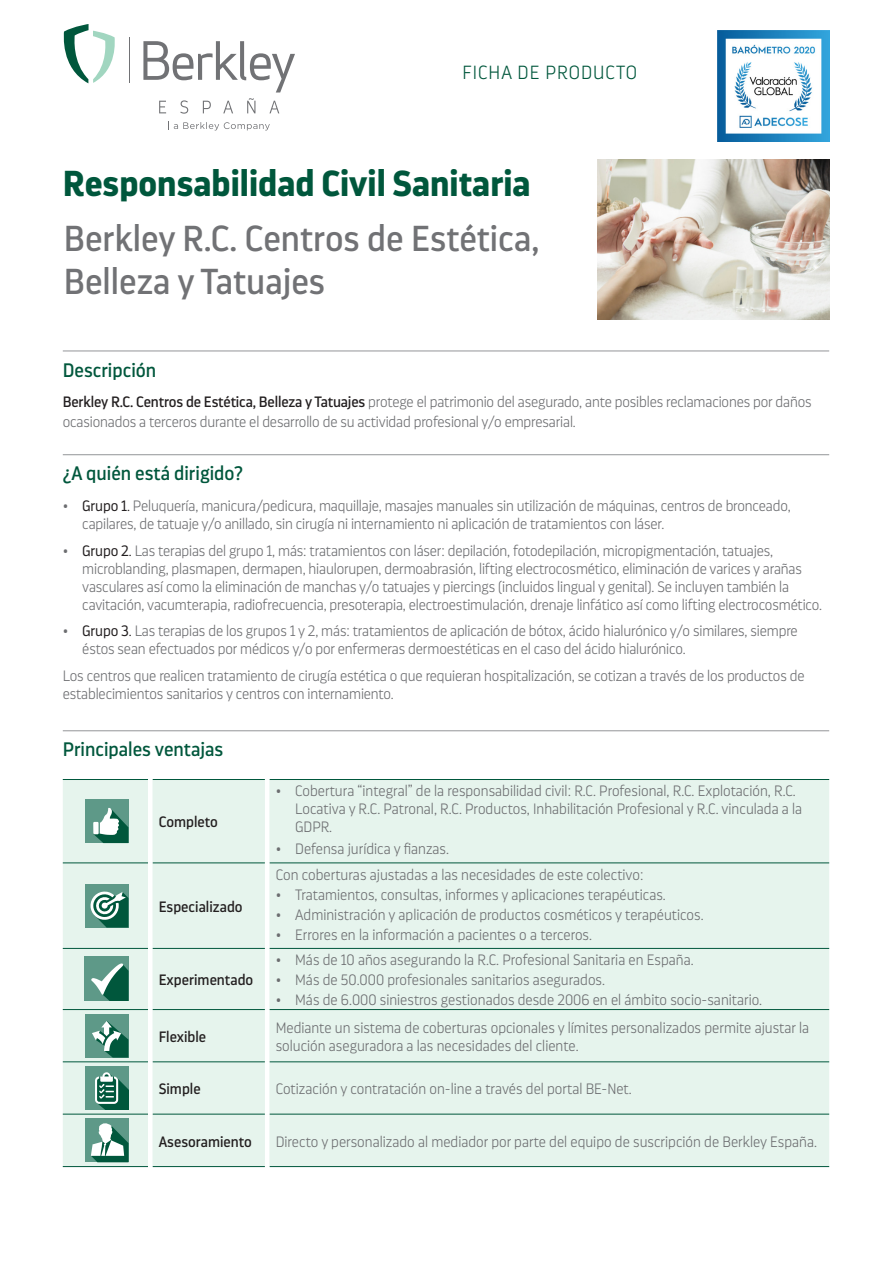
<style>
.page{position:relative;width:893px;height:1263px;background:#fff}
.page>*{position:absolute;margin:0;border:0;box-sizing:border-box;transform-origin:0 0}
.t1{font:36px/43.2px "Darwin Pro";color:#717275}
.t2{font:700 36px "Darwin Pro";color:#00573c}
.t3{font:19.5px "Darwin Pro";color:#00573c}
.t4{font:200 19.05px "Darwin Pro";letter-spacing:.05em;color:#00573c}
.t5{font:200 15px/18px "Darwin Pro";letter-spacing:-.01em;color:#6c6d70}
.t6{font:15px "Darwin Pro";color:#231f20}
.s1{font-weight:400;color:#231f20}
.s2{font-weight:300;color:#231f20}
.s3{color:#231f20}
</style>
<div class="page">
<hr style="left:63px;top:351px;width:766px;height:1px;background:#939598">
<hr style="left:63px;top:454px;width:766px;height:1px;background:#939598">
<hr style="left:63px;top:730px;width:766px;height:1px;background:#939598">
<div style="left:63px;top:780px;width:766px;height:386px;background:#e6f4ed"></div>
<hr style="left:63px;top:779px;width:85px;height:1px;background:#00573c">
<hr style="left:152px;top:779px;width:113px;height:1px;background:#00573c">
<hr style="left:269px;top:779px;width:560px;height:1px;background:#00573c">
<hr style="left:63px;top:862px;width:85px;height:1px;background:#00573c">
<hr style="left:152px;top:862px;width:113px;height:1px;background:#00573c">
<hr style="left:269px;top:862px;width:560px;height:1px;background:#00573c">
<hr style="left:63px;top:948px;width:85px;height:1px;background:#00573c">
<hr style="left:152px;top:948px;width:113px;height:1px;background:#00573c">
<hr style="left:269px;top:948px;width:560px;height:1px;background:#00573c">
<hr style="left:63px;top:1009px;width:85px;height:1px;background:#00573c">
<hr style="left:152px;top:1009px;width:113px;height:1px;background:#00573c">
<hr style="left:269px;top:1009px;width:560px;height:1px;background:#00573c">
<hr style="left:63px;top:1061px;width:85px;height:1px;background:#00573c">
<hr style="left:152px;top:1061px;width:113px;height:1px;background:#00573c">
<hr style="left:269px;top:1061px;width:560px;height:1px;background:#00573c">
<hr style="left:63px;top:1114px;width:85px;height:1px;background:#00573c">
<hr style="left:152px;top:1114px;width:113px;height:1px;background:#00573c">
<hr style="left:269px;top:1114px;width:560px;height:1px;background:#00573c">
<hr style="left:63px;top:1166px;width:85px;height:1px;background:#00573c">
<hr style="left:152px;top:1166px;width:113px;height:1px;background:#00573c">
<hr style="left:269px;top:1166px;width:560px;height:1px;background:#00573c">
<hr style="left:148px;top:779px;width:4px;height:84px;background:#fff">
<hr style="left:265px;top:779px;width:4px;height:84px;background:#fff">
<hr style="left:148px;top:863px;width:4px;height:85px;background:#fff">
<hr style="left:265px;top:863px;width:4px;height:85px;background:#fff">
<hr style="left:148px;top:948px;width:4px;height:61px;background:#fff">
<hr style="left:265px;top:948px;width:4px;height:61px;background:#fff">
<hr style="left:148px;top:1009px;width:4px;height:53px;background:#fff">
<hr style="left:265px;top:1009px;width:4px;height:53px;background:#fff">
<hr style="left:148px;top:1062px;width:4px;height:52px;background:#fff">
<hr style="left:265px;top:1062px;width:4px;height:52px;background:#fff">
<hr style="left:148px;top:1114px;width:4px;height:52px;background:#fff">
<hr style="left:265px;top:1114px;width:4px;height:52px;background:#fff">
<div style="left:85px;top:799px;width:43px;height:44px;background:#5e9988"></div>
<svg style="left:93px;top:808px;width:35px;height:35px"></svg>
<div style="left:85px;top:884px;width:43px;height:43px;background:#5e9988"></div>
<svg style="left:90px;top:891px;width:38px;height:36px"></svg>
<div style="left:85px;top:957px;width:44px;height:44px;background:#5e9988"></div>
<svg style="left:91px;top:963px;width:38px;height:38px"></svg>
<div style="left:85px;top:1014px;width:43px;height:43px;background:#5e9988"></div>
<svg style="left:92px;top:1021px;width:36px;height:36px"></svg>
<div style="left:85px;top:1066px;width:43px;height:44px;background:#5e9988"></div>
<svg style="left:95px;top:1072px;width:33px;height:38px"></svg>
<div style="left:85px;top:1118px;width:43px;height:44px;background:#5e9988"></div>
<svg style="left:91px;top:1123px;width:37px;height:39px"></svg>
<img style="left:597px;top:160px;width:232px;height:160px">
<svg style="left:63px;top:24px;width:52px;height:59px"></svg>
<hr style="left:129px;top:37px;width:1px;height:46px;background:#717275">
<svg style="left:143px;top:41px;width:152px;height:73px"></svg>
<svg style="left:173px;top:122px;width:97px;height:8px"></svg>
<img style="left:718px;top:31px;width:111px;height:111px">
<p class="t4" style="left:463px;top:61px;width:176px">FICHA DE PRODUCTO</p>
<p class="t2" style="left:63px;top:158px;width:469px">Responsabilidad Civil Sanitaria</p>
<p class="t1" style="left:64px;top:216px;width:477px">Berkley R.C. Centros de Estética,<br>Belleza y Tatuajes</p>
<p class="t3" style="left:63px;top:357px;width:95px">Descripción</p>
<p class="t5" style="left:63px;top:392px;width:750px;line-height:19.5px"><span class="s1">Berkley R.C. Centros de Estética, Belleza y Tatuajes</span> protege el patrimonio del asegurado, ante posibles reclamaciones por daños ocasionados a terceros durante el desarrollo de su actividad profesional y/o empresarial.</p>
<p class="t3" style="left:63px;top:461px;width:182px">¿A quién está dirigido?</p>
<p class="t5" style="left:82px;top:497px;width:710px;text-indent:-20px">• <span class="s2">Grupo 1</span><span class="s3">.</span> Peluquería, manicura/pedicura, maquillaje, masajes manuales sin utilización de máquinas, centros de bronceado, capilares, de tatuaje y/o anillado, sin cirugía ni internamiento ni aplicación de tratamientos con láser.</p>
<p class="t5" style="left:82px;top:541px;width:741px;text-indent:-20px">• <span class="s2">Grupo 2</span><span class="s3">.</span> Las terapias del grupo 1, más: tratamientos con láser: depilación, fotodepilación, micropigmentación, tatuajes, microblanding, plasmapen, dermapen, hiaulorupen, dermoabrasión, lifting electrocosmético, eliminación de varices y arañas vasculares así como la eliminación de manchas y/o tatuajes y piercings (incluidos lingual y genital). Se incluyen también la cavitación, vacumterapia, radiofrecuencia, presoterapia, electroestimulación, drenaje linfático así como lifting electrocosmético.</p>
<p class="t5" style="left:82px;top:622px;width:717px;text-indent:-20px">• <span class="s2">Grupo 3</span><span class="s3">.</span> Las terapias de los grupos 1 y 2, más: tratamientos de aplicación de bótox, ácido hialurónico y/o similares, siempre éstos sean efectuados por médicos y/o por enfermeras dermoestéticas en el caso del ácido hialurónico.</p>
<p class="t5" style="left:63px;top:666px;width:743px">Los centros que realicen tratamiento de cirugía estética o que requieran hospitalización, se cotizan a través de los productos de establecimientos sanitarios y centros con internamiento.</p>
<p class="t3" style="left:63px;top:737px;width:162px">Principales ventajas</p>
<p class="t6" style="left:159px;top:812px;width:61px">Completo</p>
<p class="t6" style="left:159px;top:897px;width:85px">Especializado</p>
<p class="t6" style="left:159px;top:970px;width:96px">Experimentado</p>
<p class="t5" style="left:295px;top:782px;width:509px;text-indent:-20px">• Cobertura “integral” de la responsabilidad civil: R.C. Profesional, R.C. Explotación, R.C.<br>Locativa y R.C. Patronal, R.C. Productos, Inhabilitación Profesional y R.C. vinculada a la<br>GDPR.</p>
<p class="t5" style="left:276px;top:840px;width:175px">• Defensa jurídica y fianzas.</p>
<p class="t5" style="left:276px;top:865px;width:369px">Con coberturas ajustadas a las necesidades de este colectivo:</p>
<p class="t5" style="left:276px;top:885px;width:392px">• Tratamientos, consultas, informes y aplicaciones terapéuticas.</p>
<p class="t5" style="left:276px;top:905px;width:429px">• Administración y aplicación de productos cosméticos y terapéuticos.</p>
<p class="t5" style="left:276px;top:925px;width:318px">• Errores en la información a pacientes o a terceros.</p>
<p class="t5" style="left:276px;top:950px;width:419px">• Más de 10 años asegurando la R.C. Profesional Sanitaria en España.</p>
<p class="t5" style="left:276px;top:971px;width:331px">• Más de 50.000 profesionales sanitarios asegurados.</p>
<p class="t5" style="left:276px;top:991px;width:488px">• Más de 6.000 siniestros gestionados desde 2006 en el ámbito socio-sanitario.</p>
<p class="t6" style="left:159px;top:1027px;width:49px">Flexible</p>
<p class="t5" style="left:276px;top:1018px;width:535px">Mediante un sistema de coberturas opcionales y límites personalizados permite ajustar la solución aseguradora a las necesidades del cliente.</p>
<p class="t6" style="left:159px;top:1079px;width:43px">Simple</p>
<p class="t5" style="left:276px;top:1080px;width:358px">Cotización y contratación on-line a través del portal BE-Net.</p>
<p class="t6" style="left:159px;top:1131px;width:95px">Asesoramiento</p>
<p class="t5" style="left:276px;top:1132px;width:543px">Directo y personalizado al mediador por parte del equipo de suscripción de Berkley España.</p>
</div>
